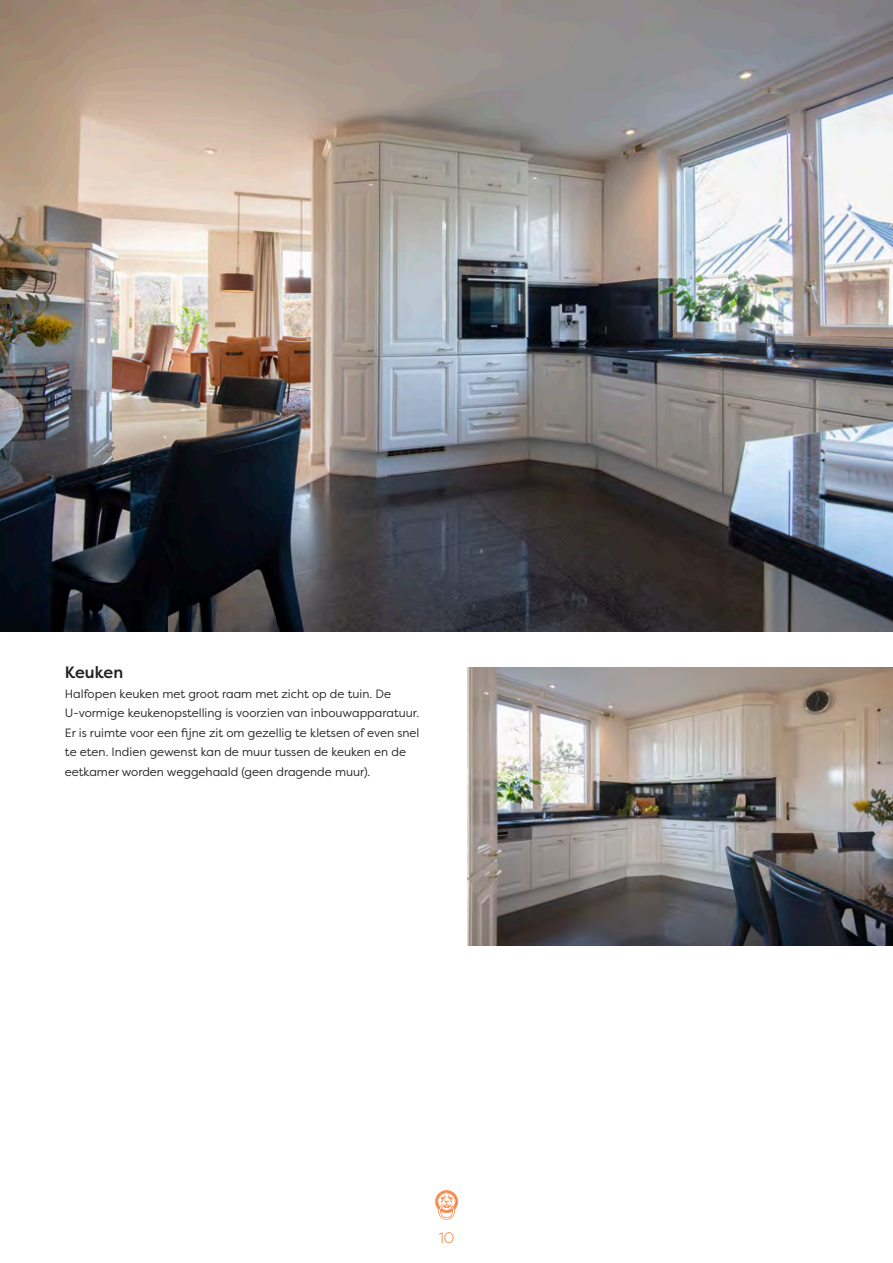
<style>
.page{position:relative;width:893px;height:1263px;background:#fff}
.page>*{position:absolute;margin:0;border:0;box-sizing:border-box;transform-origin:0 0}
.tussenkop{font:500 16.5px "Filson Pro";color:#231f20}
.t1{font:300 15px "Filson Pro";color:#f36e21}
.Body_9-15{font:12px/19.5px "Filson Pro";color:#231f20}
</style>
<div class="page">
<img style="left:0;top:0;width:893px;height:631px">
<img style="left:468px;top:668px;width:425px;height:277px">
<svg style="left:435px;top:1190px;width:23px;height:29px"></svg>
<p class="tussenkop" style="left:65px;top:661px;width:60px">Keuken</p>
<p class="Body_9-15" style="left:65px;top:683px;width:356px">Halfopen keuken met groot raam met zicht op de tuin. De U-vormige keukenopstelling is voorzien van inbouwapparatuur.<br>Er is ruimte voor een fijne zit om gezellig te kletsen of even snel te eten. Indien gewenst kan de muur tussen de keuken en de eetkamer worden weggehaald (geen dragende muur).</p>
<p class="t1" style="left:439px;top:1228px;width:17px">10</p>
</div>
